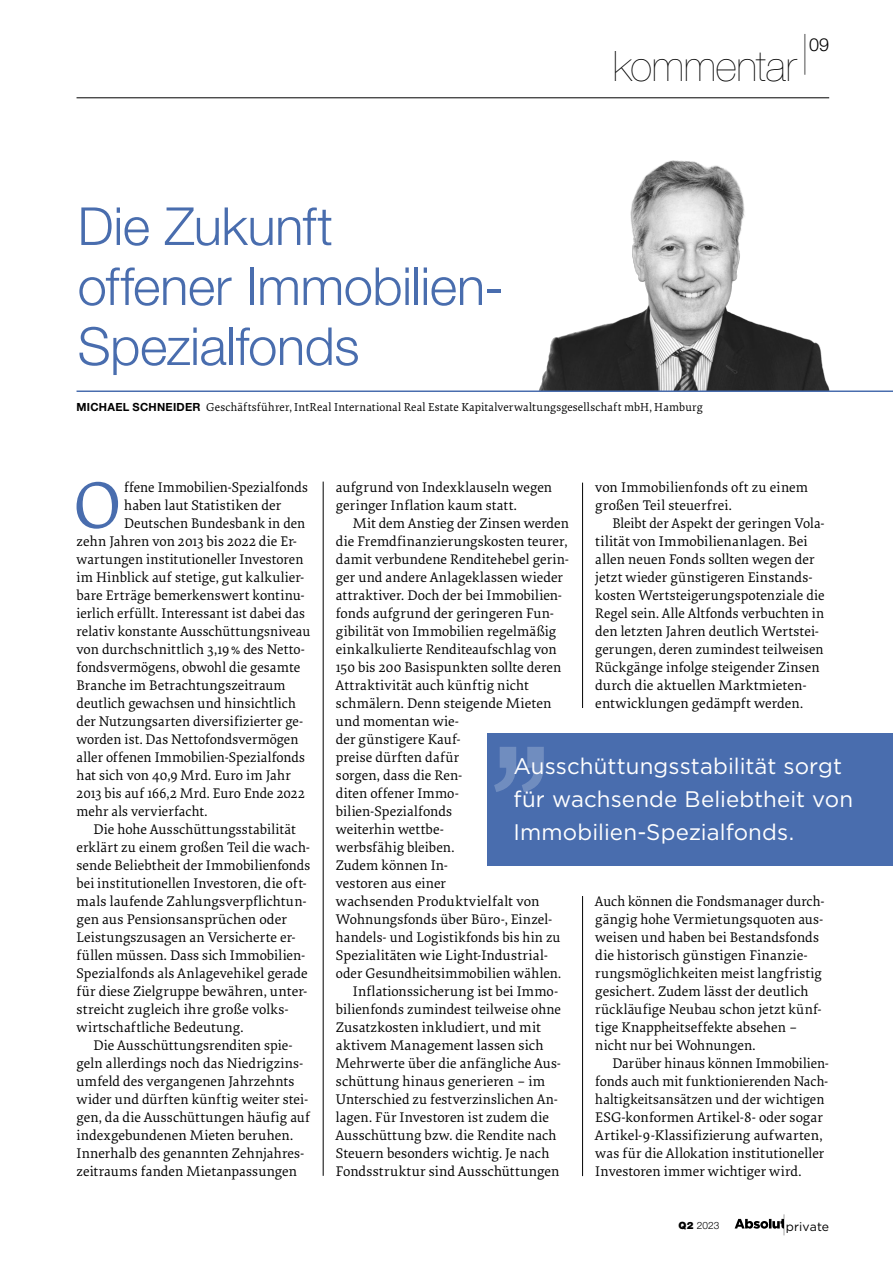
<style>
.page{position:relative;width:893px;height:1263px;background:#fff}
.page>*{position:absolute;margin:0;border:0;box-sizing:border-box;transform-origin:0 0}
.t1{font:69px "Elena";color:#496dae}
.t2{font:300 52.5px/60px "Helvetica Neue LT Pro";letter-spacing:-.01em;color:#496dae}
.t3{font:200 42px "Helvetica Neue LT Pro";letter-spacing:-.005em;color:#000}
.t4{font:22.5px/33px "Gotham";letter-spacing:.005em;color:#fff}
.t5{font:300 18px "Helvetica Neue LT Pro";color:#000}
.t6{font:14.55px/18px "Elena";color:#000}
.t7{font:12.3px "Gotham";letter-spacing:.005em;color:#000}
.t8{font:12px "Elena";letter-spacing:.015em;color:#000}
.t9{font:300 10.05px "Helvetica Neue LT Pro";color:#000}
.s1{font-weight:100;font-size:40.8px}
.s2{font-family:"Helvetica Neue LT Pro";font-weight:700;font-size:11.25px}
.s3{font-weight:900}
</style>
<div class="page">
<svg style="left:735px;top:1214px;width:49px;height:21px"></svg>
<hr style="left:77px;top:98px;width:752px;height:1px;background:#000">
<img style="left:539px;top:160px;width:290px;height:230px">
<hr style="left:582px;top:483px;width:1px;height:225px;background:#000">
<hr style="left:323px;top:482px;width:1px;height:694px;background:#000">
<hr style="left:77px;top:390px;width:816px;height:2px;background:#496dae">
<div style="left:488px;top:733px;width:405px;height:132px;background:#496dae"></div>
<hr style="left:582px;top:896px;width:1px;height:280px;background:#000">
<svg style="left:494px;top:747px;width:50px;height:45px"></svg>
<h3 class="t3" style="left:611px;top:28px;width:197px">kommentar <span class="s1">|</span></h3>
<p class="t5" style="left:809px;top:34px;width:22px">09</p>
<h3 class="t3" style="left:613px;top:42px;width:185px">kommentar</h3>
<h2 class="t2" style="left:78px;top:195px;width:428px">Die Zukunft<br>offener Immobilien-<br>Spezialfonds</h2>
<p class="t8" style="left:77px;top:399px;width:628px"><span class="s2">MICHAEL SCHNEIDER</span> Geschäftsführer, IntReal International Real Estate Kapitalverwaltungsgesellschaft mbH, Hamburg</p>
<h1 class="t1" style="left:73px;top:458px;width:50px">O</h1>
<p class="t6" style="left:124px;top:478px;width:185px">ffene Immobilien-Spezialfonds</p>
<p class="t6" style="left:124px;top:496px;width:159px">haben laut Statistiken der</p>
<p class="t6" style="left:124px;top:514px;width:183px">Deutschen Bundesbank in den</p>
<p class="t6" style="left:77px;top:532px;width:222px">zehn Jahren von 2013 bis 2022 die Er-</p>
<p class="t6" style="left:77px;top:550px;width:228px">wartungen institutioneller Investoren</p>
<p class="t6" style="left:77px;top:568px;width:229px">im Hinblick auf stetige, gut kalkulier-</p>
<p class="t6" style="left:77px;top:586px;width:230px">bare Erträge bemerkenswert kontinu-</p>
<p class="t6" style="left:77px;top:604px;width:230px">ierlich erfüllt. Interessant ist dabei das</p>
<p class="t6" style="left:77px;top:622px;width:235px">relativ konstante Ausschüttungsniveau</p>
<p class="t6" style="left:77px;top:640px;width:230px">von durchschnittlich 3,19% des Netto-</p>
<p class="t6" style="left:77px;top:658px;width:225px">fondsvermögens, obwohl die gesamte</p>
<p class="t6" style="left:77px;top:676px;width:211px">Branche im Betrachtungszeitraum</p>
<p class="t6" style="left:77px;top:694px;width:221px">deutlich gewachsen und hinsichtlich</p>
<p class="t6" style="left:77px;top:712px;width:228px">der Nutzungsarten diversifizierter ge-</p>
<p class="t6" style="left:77px;top:730px;width:223px">worden ist. Das Nettofondsvermögen</p>
<p class="t6" style="left:77px;top:748px;width:230px">aller offenen Immobilien-Spezialfonds</p>
<p class="t6" style="left:77px;top:766px;width:216px">hat sich von 40,9 Mrd. Euro im Jahr</p>
<p class="t6" style="left:77px;top:784px;width:230px">2013 bis auf 166,2 Mrd. Euro Ende 2022</p>
<p class="t6" style="left:77px;top:802px;width:132px">mehr als vervierfacht.</p>
<p class="t6" style="left:94px;top:820px;width:204px">Die hohe Ausschüttungsstabilität</p>
<p class="t6" style="left:77px;top:838px;width:234px">erklärt zu einem großen Teil die wach-</p>
<p class="t6" style="left:77px;top:856px;width:235px">sende Beliebtheit der Immobilienfonds</p>
<p class="t6" style="left:77px;top:874px;width:232px">bei institutionellen Investoren, die oft-</p>
<p class="t6" style="left:77px;top:892px;width:232px">mals laufende Zahlungsverpflichtun-</p>
<p class="t6" style="left:77px;top:910px;width:212px">gen aus Pensionsansprüchen oder</p>
<p class="t6" style="left:77px;top:928px;width:221px">Leistungszusagen an Versicherte er-</p>
<p class="t6" style="left:77px;top:946px;width:230px">füllen müssen. Dass sich Immobilien-</p>
<p class="t6" style="left:77px;top:964px;width:233px">Spezialfonds als Anlagevehikel gerade</p>
<p class="t6" style="left:77px;top:982px;width:232px">für diese Zielgruppe bewähren, unter-</p>
<p class="t6" style="left:77px;top:1000px;width:214px">streicht zugleich ihre große volks-</p>
<p class="t6" style="left:77px;top:1018px;width:168px">wirtschaftliche Bedeutung.</p>
<p class="t6" style="left:94px;top:1036px;width:201px">Die Ausschüttungsrenditen spie-</p>
<p class="t6" style="left:77px;top:1054px;width:228px">geln allerdings noch das Niedrigzins-</p>
<p class="t6" style="left:77px;top:1072px;width:219px">umfeld des vergangenen Jahrzehnts</p>
<p class="t6" style="left:77px;top:1090px;width:233px">wider und dürften künftig weiter stei-</p>
<p class="t6" style="left:77px;top:1108px;width:235px">gen, da die Ausschüttungen häufig auf</p>
<p class="t6" style="left:77px;top:1126px;width:218px">indexgebundenen Mieten beruhen.</p>
<p class="t6" style="left:77px;top:1144px;width:229px">Innerhalb des genannten Zehnjahres-</p>
<p class="t6" style="left:77px;top:1162px;width:222px">zeitraums fanden Mietanpassungen</p>
<p class="t6" style="left:595px;top:478px;width:214px">von Immobilienfonds oft zu einem großen Teil steuerfrei.</p>
<p class="t6" style="left:595px;top:514px;width:231px;text-indent:17px">Bleibt der Aspekt der geringen Vola&shy;tilität von Immobilienanlagen. Bei allen neuen Fonds sollten wegen der jetzt wieder günstigeren Einstands&shy;kosten Wertsteigerungspotenziale die Regel sein. Alle Altfonds verbuchten in den letzten Jahren deutlich Wertstei&shy;gerungen, deren zumindest teilweisen Rückgänge infolge steigender Zinsen durch die aktuellen Marktmieten&shy;entwicklungen gedämpft werden.</p>
<p class="t6" style="left:336px;top:478px;width:218px">aufgrund von Indexklauseln wegen geringer Inflation kaum statt.</p>
<p class="t6" style="left:353px;top:514px;width:218px">Mit dem Anstieg der Zinsen werden</p>
<p class="t6" style="left:336px;top:532px;width:233px">die Fremdfinanzierungskosten teurer,</p>
<p class="t6" style="left:336px;top:550px;width:235px">damit verbundene Renditehebel gerin-</p>
<p class="t6" style="left:336px;top:568px;width:229px">ger und andere Anlageklassen wieder</p>
<p class="t6" style="left:336px;top:586px;width:228px">attraktiver. Doch der bei Immobilien-</p>
<p class="t6" style="left:336px;top:604px;width:218px">fonds aufgrund der geringeren Fun-</p>
<p class="t6" style="left:336px;top:622px;width:222px">gibilität von Immobilien regelmäßig</p>
<p class="t6" style="left:336px;top:640px;width:222px">einkalkulierte Renditeaufschlag von</p>
<p class="t6" style="left:336px;top:658px;width:227px">150 bis 200 Basispunkten sollte deren</p>
<p class="t6" style="left:336px;top:676px;width:194px">Attraktivität auch künftig nicht</p>
<p class="t6" style="left:336px;top:694px;width:217px">schmälern. Denn steigende Mieten</p>
<p class="t6" style="left:336px;top:712px;width:125px">und momentan wie-</p>
<p class="t6" style="left:336px;top:730px;width:125px">der günstigere Kauf-</p>
<p class="t6" style="left:336px;top:748px;width:125px">preise dürften dafür</p>
<p class="t6" style="left:336px;top:766px;width:128px">sorgen, dass die Ren-</p>
<p class="t6" style="left:336px;top:784px;width:123px">diten offener Immo-</p>
<p class="t6" style="left:336px;top:802px;width:118px">bilien-Spezialfonds</p>
<p class="t6" style="left:336px;top:820px;width:108px">weiterhin wettbe-</p>
<p class="t6" style="left:336px;top:838px;width:120px">werbsfähig bleiben.</p>
<p class="t6" style="left:336px;top:856px;width:112px">Zudem können In-</p>
<p class="t6" style="left:336px;top:874px;width:112px">vestoren aus einer</p>
<p class="t6" style="left:336px;top:892px;width:205px">wachsenden Produktvielfalt von</p>
<p class="t6" style="left:336px;top:910px;width:218px">Wohnungsfonds über Büro-, Einzel-</p>
<p class="t6" style="left:336px;top:928px;width:226px">handels- und Logistikfonds bis hin zu</p>
<p class="t6" style="left:336px;top:946px;width:214px">Spezialitäten wie Light-Industrial-</p>
<p class="t6" style="left:336px;top:964px;width:227px">oder Gesundheitsimmobilien wählen.</p>
<p class="t6" style="left:353px;top:982px;width:206px">Inflationssicherung ist bei Immo-</p>
<p class="t6" style="left:336px;top:1000px;width:227px">bilienfonds zumindest teilweise ohne</p>
<p class="t6" style="left:336px;top:1018px;width:207px">Zusatzkosten inkludiert, und mit</p>
<p class="t6" style="left:336px;top:1036px;width:209px">aktivem Management lassen sich</p>
<p class="t6" style="left:336px;top:1054px;width:227px">Mehrwerte über die anfängliche Aus-</p>
<p class="t6" style="left:336px;top:1072px;width:211px">schüttung hinaus generieren – im</p>
<p class="t6" style="left:336px;top:1090px;width:222px">Unterschied zu festverzinslichen An-</p>
<p class="t6" style="left:336px;top:1108px;width:215px">lagen. Für Investoren ist zudem die</p>
<p class="t6" style="left:336px;top:1126px;width:222px">Ausschüttung bzw. die Rendite nach</p>
<p class="t6" style="left:336px;top:1144px;width:215px">Steuern besonders wichtig. Je nach</p>
<p class="t6" style="left:336px;top:1162px;width:225px">Fondsstruktur sind Ausschüttungen</p>
<h3 class="t4" style="left:513px;top:749px;width:341px">Ausschüttungsstabilität sorgt für wachsende Beliebtheit von<br>Immobilien-Spezialfonds.</h3>
<p class="t6" style="left:595px;top:892px;width:230px">Auch können die Fondsmanager durch&shy;gängig hohe Vermietungsquoten aus&shy;weisen und haben bei Bestandsfonds die historisch günstigen Finanzie&shy;rungsmöglichkeiten meist langfristig gesichert. Zudem lässt der deutlich rückläufige Neubau schon jetzt künf&shy;tige Knappheitseffekte absehen – nicht nur bei Wohnungen.</p>
<p class="t6" style="left:595px;top:1054px;width:235px;text-indent:17px">Darüber hinaus können Immobilien&shy;fonds auch mit funktionierenden Nach&shy;haltigkeitsansätzen und der wichtigen ESG-konformen Artikel-8- oder sogar Artikel-9-Klassifizierung aufwarten, was für die Allokation institutioneller Investoren immer wichtiger wird.</p>
<p class="t9" style="left:678px;top:1219px;width:42px"><span class="s3">Q2</span> 2023</p>
<p class="t7" style="left:786px;top:1219px;width:45px">private</p>
</div>
